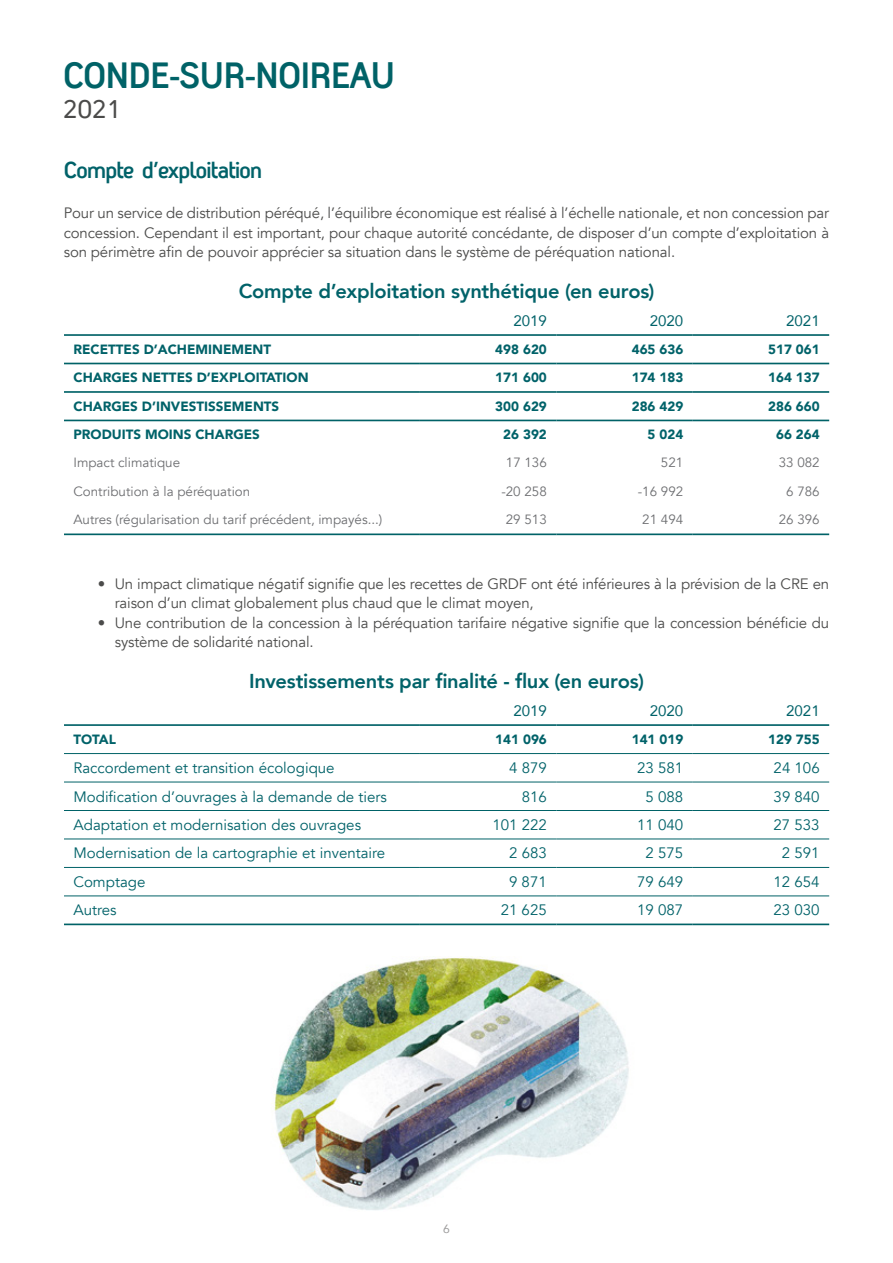
<style>
.page{position:relative;width:893px;height:1263px;background:#fff}
.page>*{position:absolute;margin:0;border:0;box-sizing:border-box;transform-origin:0 0}
.t1{font:700 35.55px "Antagometrica BTW01";letter-spacing:-.025em;color:#006267}
.t2{font:24.75px "Antagometrica BTW01 Regular 2";color:#4b4b4a}
.t3{font:700 22.5px "Antagometrica BTW01";letter-spacing:-.03em;color:#006269}
.t4{font:800 20.1px "Avenir";letter-spacing:-.01em;color:#006269}
.t5{font:15px/19.5px "Avenir";letter-spacing:-.01em;color:#4b4b4a}
.t6{font:15px "Avenir";color:#006269}
.t7{font:15px "Avenir";color:#006269}
.t8{font:900 13.35px "Avenir";color:#006269}
.t9{font:13.35px "Avenir";color:#6d6e71}
.t10{font:12px "Avenir";color:#9d9c9c}
</style>
<div class="page">
<svg style="left:64px;top:362px;width:765px;height:60px"></svg>
<hr style="left:64px;top:533px;width:356px;height:2px;background:#006267">
<hr style="left:420px;top:533px;width:136px;height:2px;background:#006267">
<hr style="left:556px;top:533px;width:137px;height:2px;background:#006267">
<hr style="left:693px;top:533px;width:136px;height:2px;background:#006267">
<hr style="left:64px;top:334px;width:356px;height:2px;background:#006267">
<hr style="left:420px;top:334px;width:136px;height:2px;background:#006267">
<hr style="left:556px;top:334px;width:137px;height:2px;background:#006267">
<hr style="left:693px;top:334px;width:136px;height:2px;background:#006267">
<hr style="left:64px;top:363px;width:356px;height:1px;background:#006267">
<hr style="left:420px;top:363px;width:136px;height:1px;background:#006267">
<hr style="left:556px;top:363px;width:137px;height:1px;background:#006267">
<hr style="left:693px;top:363px;width:136px;height:1px;background:#006267">
<hr style="left:64px;top:391px;width:356px;height:2px;background:#006267">
<hr style="left:420px;top:391px;width:136px;height:2px;background:#006267">
<hr style="left:556px;top:391px;width:137px;height:2px;background:#006267">
<hr style="left:693px;top:391px;width:136px;height:2px;background:#006267">
<hr style="left:64px;top:420px;width:356px;height:1px;background:#006267">
<hr style="left:420px;top:420px;width:136px;height:1px;background:#006267">
<hr style="left:556px;top:420px;width:137px;height:1px;background:#006267">
<hr style="left:693px;top:420px;width:136px;height:1px;background:#006267">
<svg style="left:64px;top:754px;width:765px;height:142px"></svg>
<hr style="left:64px;top:923px;width:356px;height:2px;background:#006267">
<hr style="left:420px;top:923px;width:136px;height:2px;background:#006267">
<hr style="left:556px;top:923px;width:137px;height:2px;background:#006267">
<hr style="left:693px;top:923px;width:136px;height:2px;background:#006267">
<hr style="left:64px;top:724px;width:356px;height:2px;background:#006267">
<hr style="left:420px;top:724px;width:136px;height:2px;background:#006267">
<hr style="left:556px;top:724px;width:137px;height:2px;background:#006267">
<hr style="left:693px;top:724px;width:136px;height:2px;background:#006267">
<hr style="left:64px;top:753px;width:356px;height:1px;background:#006267">
<hr style="left:420px;top:753px;width:136px;height:1px;background:#006267">
<hr style="left:556px;top:753px;width:137px;height:1px;background:#006267">
<hr style="left:693px;top:753px;width:136px;height:1px;background:#006267">
<hr style="left:64px;top:782px;width:356px;height:1px;background:#006267">
<hr style="left:420px;top:782px;width:136px;height:1px;background:#006267">
<hr style="left:556px;top:782px;width:137px;height:1px;background:#006267">
<hr style="left:693px;top:782px;width:136px;height:1px;background:#006267">
<hr style="left:64px;top:810px;width:356px;height:1px;background:#006267">
<hr style="left:420px;top:810px;width:136px;height:1px;background:#006267">
<hr style="left:556px;top:810px;width:137px;height:1px;background:#006267">
<hr style="left:693px;top:810px;width:136px;height:1px;background:#006267">
<hr style="left:64px;top:839px;width:356px;height:1px;background:#006267">
<hr style="left:420px;top:839px;width:136px;height:1px;background:#006267">
<hr style="left:556px;top:839px;width:137px;height:1px;background:#006267">
<hr style="left:693px;top:839px;width:136px;height:1px;background:#006267">
<hr style="left:64px;top:867px;width:356px;height:1px;background:#006267">
<hr style="left:420px;top:867px;width:136px;height:1px;background:#006267">
<hr style="left:556px;top:867px;width:137px;height:1px;background:#006267">
<hr style="left:693px;top:867px;width:136px;height:1px;background:#006267">
<hr style="left:64px;top:896px;width:356px;height:1px;background:#006267">
<hr style="left:420px;top:896px;width:136px;height:1px;background:#006267">
<hr style="left:556px;top:896px;width:137px;height:1px;background:#006267">
<hr style="left:693px;top:896px;width:136px;height:1px;background:#006267">
<img style="left:272px;top:957px;width:357px;height:253px">
<h1 class="t1" style="left:63px;top:54px;width:334px">CONDE-SUR-NOIREAU</h1>
<h2 class="t2" style="left:63px;top:95px;width:60px">2021</h2>
<h3 class="t3" style="left:64px;top:157px;width:200px">Compte d’exploitation</h3>
<p class="t5" style="left:64px;top:204px;width:767px;text-align:justify">Pour un service de distribution péréqué, l’équilibre économique est réalisé à l’échelle nationale, et non concession par concession. Cependant il est important, pour chaque autorité concédante, de disposer d’un compte d’exploitation à son périmètre afin de pouvoir apprécier sa situation dans le système de péréquation national.</p>
<h3 class="t4" style="left:239px;top:275px;width:417px">Compte d’exploitation synthétique (en euros)</h3>
<p class="t7" style="left:513px;top:309px;width:35px">2019</p>
<p class="t7" style="left:650px;top:309px;width:35px">2020</p>
<p class="t7" style="left:786px;top:309px;width:35px">2021</p>
<p class="t8" style="left:73px;top:338px;width:199px">RECETTES D’ACHEMINEMENT</p>
<p class="t8" style="left:495px;top:338px;width:53px">498 620</p>
<p class="t8" style="left:632px;top:338px;width:53px">465 636</p>
<p class="t8" style="left:768px;top:338px;width:53px">517 061</p>
<p class="t8" style="left:73px;top:366px;width:237px">CHARGES NETTES D’EXPLOITATION</p>
<p class="t8" style="left:495px;top:366px;width:53px">171 600</p>
<p class="t8" style="left:632px;top:366px;width:53px">174 183</p>
<p class="t8" style="left:768px;top:366px;width:53px">164 137</p>
<p class="t8" style="left:73px;top:395px;width:207px">CHARGES D’INVESTISSEMENTS</p>
<p class="t8" style="left:495px;top:395px;width:53px">300 629</p>
<p class="t8" style="left:632px;top:395px;width:53px">286 429</p>
<p class="t8" style="left:768px;top:395px;width:53px">286 660</p>
<p class="t8" style="left:73px;top:423px;width:188px">PRODUITS MOINS CHARGES</p>
<p class="t8" style="left:503px;top:423px;width:45px">26 392</p>
<p class="t8" style="left:648px;top:423px;width:37px">5 024</p>
<p class="t8" style="left:776px;top:423px;width:45px">66 264</p>
<p class="t9" style="left:73px;top:455px;width:108px">Impact climatique</p>
<p class="t9" style="left:506px;top:455px;width:42px">17 136</p>
<p class="t9" style="left:661px;top:455px;width:24px">521</p>
<p class="t9" style="left:779px;top:455px;width:42px">33 082</p>
<p class="t9" style="left:73px;top:483px;width:178px">Contribution à la péréquation</p>
<p class="t9" style="left:501px;top:483px;width:47px">-20 258</p>
<p class="t9" style="left:638px;top:483px;width:47px">-16 992</p>
<p class="t9" style="left:786px;top:483px;width:35px">6 786</p>
<p class="t9" style="left:73px;top:512px;width:310px">Autres (régularisation du tarif précédent, impayés...)</p>
<p class="t9" style="left:506px;top:512px;width:42px">29 513</p>
<p class="t9" style="left:642px;top:512px;width:42px">21 494</p>
<p class="t9" style="left:779px;top:512px;width:42px">26 396</p>
<p class="t5" style="left:115px;top:574px;width:716px;text-indent:-17px">• Un impact climatique négatif signifie que les recettes de GRDF ont été inférieures à la prévision de la CRE en raison d’un climat globalement plus chaud que le climat moyen,</p>
<p class="t5" style="left:115px;top:613px;width:716px;text-indent:-17px">• Une contribution de la concession à la péréquation tarifaire négative signifie que la concession bénéficie du système de solidarité national.</p>
<h3 class="t4" style="left:249px;top:665px;width:396px">Investissements par finalité - flux (en euros)</h3>
<p class="t7" style="left:513px;top:699px;width:35px">2019</p>
<p class="t7" style="left:650px;top:699px;width:35px">2020</p>
<p class="t7" style="left:786px;top:699px;width:35px">2021</p>
<p class="t8" style="left:73px;top:728px;width:44px">TOTAL</p>
<p class="t8" style="left:495px;top:728px;width:53px">141 096</p>
<p class="t8" style="left:632px;top:728px;width:53px">141 019</p>
<p class="t8" style="left:768px;top:728px;width:53px">129 755</p>
<p class="t6" style="left:73px;top:759px;width:263px">Raccordement et transition écologique</p>
<p class="t6" style="left:509px;top:759px;width:39px">4 879</p>
<p class="t6" style="left:637px;top:759px;width:48px">23 581</p>
<p class="t6" style="left:774px;top:759px;width:48px">24 106</p>
<p class="t6" style="left:73px;top:787px;width:315px">Modification d’ouvrages à la demande de tiers</p>
<p class="t6" style="left:522px;top:787px;width:27px">816</p>
<p class="t6" style="left:646px;top:787px;width:39px">5 088</p>
<p class="t6" style="left:774px;top:787px;width:48px">39 840</p>
<p class="t6" style="left:73px;top:816px;width:289px">Adaptation et modernisation des ouvrages</p>
<p class="t6" style="left:492px;top:816px;width:56px">101 222</p>
<p class="t6" style="left:637px;top:816px;width:48px">11 040</p>
<p class="t6" style="left:774px;top:816px;width:48px">27 533</p>
<p class="t6" style="left:73px;top:844px;width:313px">Modernisation de la cartographie et inventaire</p>
<p class="t6" style="left:509px;top:844px;width:39px">2 683</p>
<p class="t6" style="left:645px;top:844px;width:39px">2 575</p>
<p class="t6" style="left:782px;top:844px;width:39px">2 591</p>
<p class="t6" style="left:73px;top:873px;width:73px">Comptage</p>
<p class="t6" style="left:509px;top:873px;width:39px">9 871</p>
<p class="t6" style="left:637px;top:873px;width:48px">79 649</p>
<p class="t6" style="left:774px;top:873px;width:48px">12 654</p>
<p class="t6" style="left:73px;top:901px;width:45px">Autres</p>
<p class="t6" style="left:501px;top:901px;width:48px">21 625</p>
<p class="t6" style="left:637px;top:901px;width:48px">19 087</p>
<p class="t6" style="left:773px;top:901px;width:48px">23 030</p>
<p class="t10" style="left:443px;top:1219px;width:8px">6</p>
</div>
